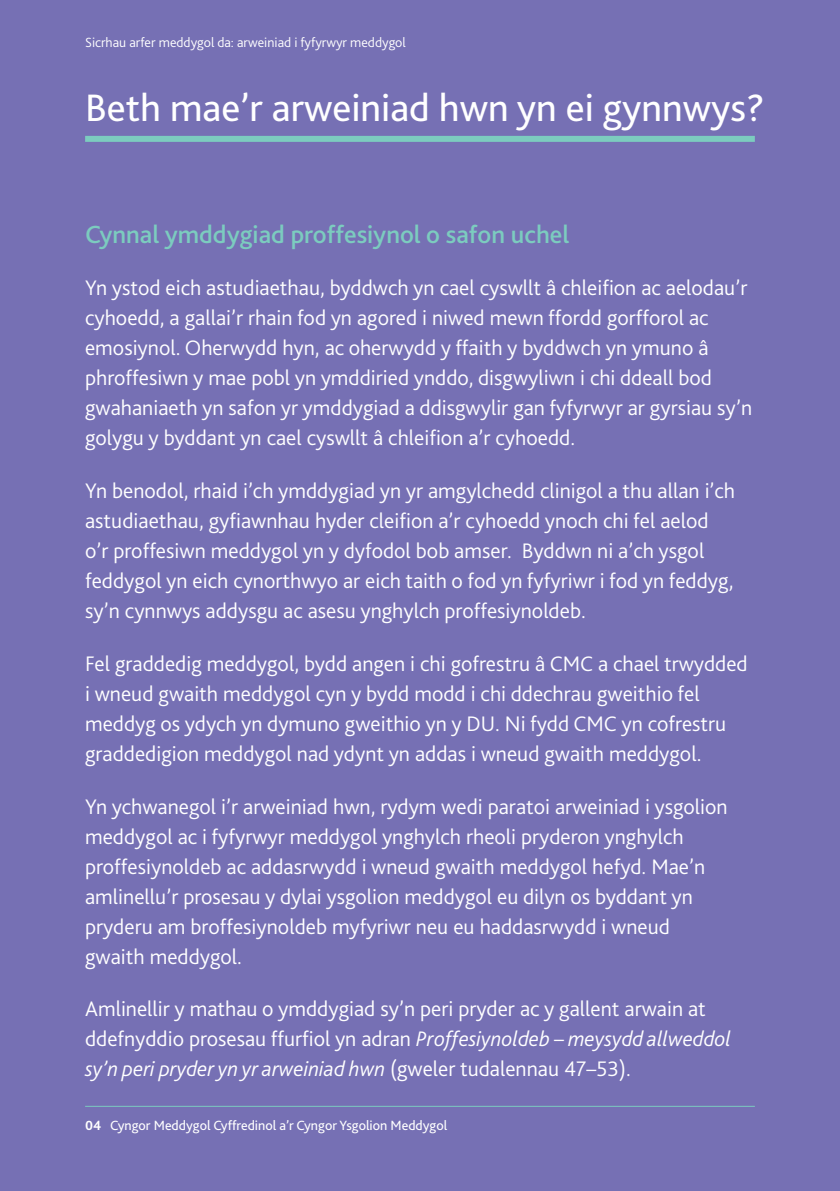
<style>
.page{position:relative;width:840px;height:1191px;background:#fff}
.page>*{position:absolute;margin:0;border:0;box-sizing:border-box;transform-origin:0 0}
.t1{font:40px "Bliss 2";color:#fff}
.t2{font:500 26px "Bliss 2";color:#7cccbf}
.t3{font:300 22px/30px "Bliss 2";color:#fff}
.t4{font:14px "Bliss 2";color:#fff}
.t5{font:300 14px "Bliss 2";color:#fff}
.s1{font-style:italic}
.s2{font-weight:700}
</style>
<div class="page">
<hr style="left:839px;top:0;width:1px;height:1191px;background:#7670b4">
<div style="left:0;top:0;width:839px;height:1191px;background:#7670b4"></div>
<hr style="left:85px;top:1106px;width:669px;height:1px;background:#7cccbf">
<div style="left:85px;top:136px;width:669px;height:6px;background:#7cccbf"></div>
<p class="t5" style="left:85px;top:33px;width:322px">Sicrhau arfer meddygol da: arweiniad i fyfyrwyr meddygol</p>
<h1 class="t1" style="left:85px;top:83px;width:680px">Beth mae’r arweiniad hwn yn ei gynnwys?</h1>
<p class="t2" style="left:85px;top:218px;width:485px">Cynnal ymddygiad proffesiynol o safon uchel</p>
<p class="t3" style="left:85px;top:272px;width:668px">Yn ystod eich astudiaethau, byddwch yn cael cyswllt â chleifion ac aelodau’r cyhoedd, a gallai’r rhain fod yn agored i niwed mewn ffordd gorfforol ac emosiynol. Oherwydd hyn, ac oherwydd y ffaith y byddwch yn ymuno â phroffesiwn y mae pobl yn ymddiried ynddo, disgwyliwn i chi ddeall bod gwahaniaeth yn safon yr ymddygiad a ddisgwylir gan fyfyrwyr ar gyrsiau sy’n golygu y byddant yn cael cyswllt â chleifion a’r cyhoedd.</p>
<p class="t3" style="left:85px;top:475px;width:651px">Yn benodol, rhaid i’ch ymddygiad yn yr amgylchedd clinigol a thu allan i’ch astudiaethau, gyfiawnhau hyder cleifion a’r cyhoedd ynoch chi fel aelod o’r proffesiwn meddygol yn y dyfodol bob amser. Byddwn ni a’ch ysgol feddygol yn eich cynorthwyo ar eich taith o fod yn fyfyriwr i fod yn feddyg, sy’n cynnwys addysgu ac asesu ynghylch proffesiynoldeb.</p>
<p class="t3" style="left:85px;top:648px;width:663px">Fel graddedig meddygol, bydd angen i chi gofrestru â CMC a chael trwydded i wneud gwaith meddygol cyn y bydd modd i chi ddechrau gweithio fel meddyg os ydych yn dymuno gweithio yn y DU. Ni fydd CMC yn cofrestru graddedigion meddygol nad ydynt yn addas i wneud gwaith meddygol.</p>
<p class="t3" style="left:85px;top:790px;width:643px">Yn ychwanegol i’r arweiniad hwn, rydym wedi paratoi arweiniad i ysgolion meddygol ac i fyfyrwyr meddygol ynghylch rheoli pryderon ynghylch proffesiynoldeb ac addasrwydd i wneud gwaith meddygol hefyd. Mae’n amlinellu’r prosesau y dylai ysgolion meddygol eu dilyn os byddant yn pryderu am broffesiynoldeb myfyriwr neu eu haddasrwydd i wneud gwaith meddygol.</p>
<p class="t3" style="left:85px;top:993px;width:647px">Amlinellir y mathau o ymddygiad sy’n peri pryder ac y gallent arwain at ddefnyddio prosesau ffurfiol yn adran <span class="s1">Proffesiynoldeb – meysydd allweddol sy’n peri pryder yn yr arweiniad hwn</span> (gweler tudalennau 47–53).</p>
<p class="t4" style="left:85px;top:1116px;width:363px"><span class="s2">04</span> Cyngor Meddygol Cyffredinol a’r Cyngor Ysgolion Meddygol</p>
</div>
